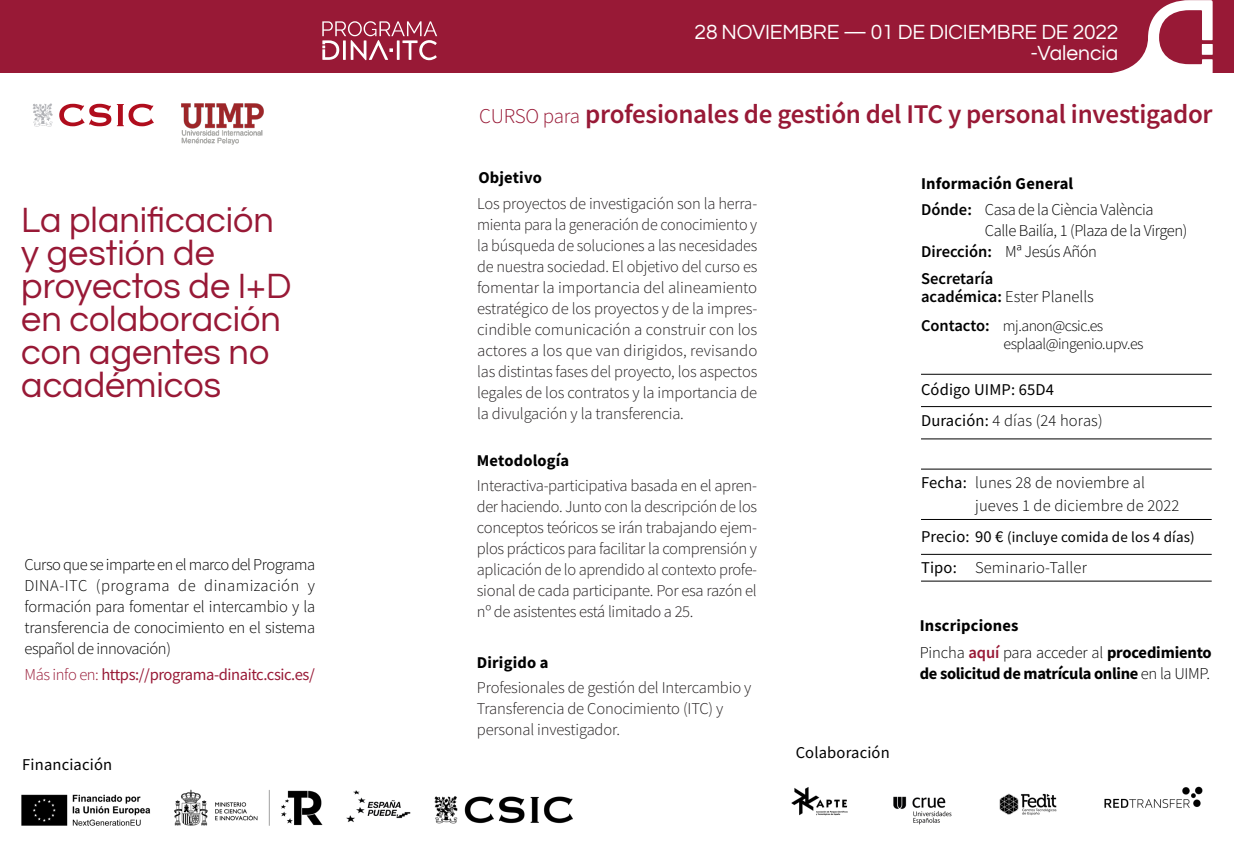
<style>
.page{position:relative;width:1234px;height:851px;background:#fff}
.page>*{position:absolute;margin:0;border:0;box-sizing:border-box;transform-origin:0 0}
.Heading_1{font:36px/33px "Questrial";color:#981936}
.Heading_1-2{font:600 27px "Source Sans Pro";letter-spacing:-.01em;color:#981936}
.Heading_1-3{font:21px "Questrial";letter-spacing:-.01em;color:#fff}
.listas{font:300 16.5px/21px "Source Sans Pro";letter-spacing:-.01em;color:#231f20;text-align:justify}
.listas-2{font:300 16.5px/21px "Source Sans Pro";letter-spacing:-.01em;color:#000;text-align:justify}
.listas-3{font:300 16.5px/22.5px "Source Sans Pro";letter-spacing:.01em;color:#000}
.listas-4{font:700 16.5px/21px "Source Sans Pro";letter-spacing:-.02em;color:#000}
.listas-5{font:700 16.5px "Source Sans Pro";letter-spacing:.01em;color:#000}
.Heading_1-4{font:16.5px "Source Sans Pro";letter-spacing:-.025em;color:#981936}
.listas-6{font:16.5px "Source Sans Pro";letter-spacing:.01em;color:#000}
.listas-7{font:600 16.5px "Source Sans Pro";color:#000}
.listas-8{font:300 15.75px "Source Sans Pro";letter-spacing:-.03em;color:#000}
.listas-9{font:15px "Source Sans Pro";letter-spacing:.01em;color:#000}
.s1{font-weight:300}
.s2{font-weight:300;font-size:21px}
.s3{font-weight:600}
.s4{font-weight:600;font-size:16.5px}
.s5{font-weight:400}
.s6{font-size:16.5px}
.s7{font-weight:600;color:#981936}
</style>
<div class="page">
<div style="left:0;top:0;width:1233px;height:73px;background:#981936"></div>
<svg style="left:1112px;top:0;width:100px;height:73px"></svg>
<div style="left:1167px;top:68px;width:44px;height:8px;background:#fff"></div>
<svg style="left:322px;top:21px;width:115px;height:39px"></svg>
<hr style="left:920px;top:406px;width:291px;height:1px;background:#000">
<hr style="left:920px;top:374px;width:291px;height:1px;background:#000">
<hr style="left:920px;top:438px;width:291px;height:1px;background:#000">
<hr style="left:920px;top:469px;width:291px;height:1px;background:#000">
<hr style="left:920px;top:519px;width:291px;height:1px;background:#000">
<hr style="left:920px;top:554px;width:291px;height:1px;background:#000">
<hr style="left:920px;top:580px;width:291px;height:1px;background:#000">
<svg style="left:33px;top:103px;width:20px;height:24px"></svg>
<svg style="left:59px;top:104px;width:52px;height:22px"></svg>
<svg style="left:117px;top:104px;width:37px;height:22px"></svg>
<img style="left:181px;top:103px;width:83px;height:42px">
<img style="left:21px;top:789px;width:552px;height:37px">
<img style="left:791px;top:786px;width:412px;height:39px">
<p class="Heading_1" style="left:21px;top:205px;width:271px">La planificación y gestión de proyectos de I+D en colaboración con agentes no académicos</p>
<p class="listas-2" style="left:24px;top:553px;width:292px">Curso que se imparte en el marco del Programa DINA-ITC (programa de dinamización y formación para fomentar el intercambio y la transferencia de conocimiento en el sistema español de innovación)</p>
<p class="Heading_1-4" style="left:24px;top:664px;width:292px"><span class="s1">Más info en:</span> https://programa-dinaitc.csic.es/</p>
<p class="listas-6" style="left:22px;top:753px;width:91px">Financiación</p>
<p class="Heading_1-3" style="left:694px;top:17px;width:425px">28 NOVIEMBRE — 01 DE DICIEMBRE DE 2022</p>
<p class="Heading_1-3" style="left:1030px;top:39px;width:89px">-Valencia</p>
<p class="Heading_1-2" style="left:479px;top:96px;width:734px"><span class="s2">CURSO para</span> profesionales de gestión del ITC y personal investigador</p>
<p class="listas-5" style="left:478px;top:166px;width:65px">Objetivo</p>
<p class="listas" style="left:477px;top:193px;width:282px">Los proyectos de investigación son la herra&shy;mienta para la generación de conocimiento y la búsqueda de soluciones a las necesidades de nuestra sociedad. El objetivo del curso es fomentar la importancia del alineamiento estratégico de los proyectos y de la impres&shy;cindible comunicación a construir con los actores a los que van dirigidos, revisando las distintas fases del proyecto, los aspectos legales de los contratos y la importancia de la divulgación y la transferencia.</p>
<p class="listas-5" style="left:477px;top:449px;width:94px">Metodología</p>
<p class="listas" style="left:477px;top:474px;width:282px">Interactiva-participativa basada en el apren&shy;der haciendo. Junto con la descripción de los conceptos teóricos se irán trabajando ejem&shy;plos prácticos para facilitar la comprensión y aplicación de lo aprendido al contexto profe&shy;sional de cada participante. Por esa razón el nº de asistentes está limitado a 25.</p>
<p class="listas-5" style="left:477px;top:651px;width:73px">Dirigido a</p>
<p class="listas" style="left:477px;top:676px;width:276px;text-align:left">Profesionales de gestión del Intercambio y<br>Transferencia de Conocimiento (ITC) y personal investigador.</p>
<p class="listas-6" style="left:795px;top:742px;width:95px">Colaboración</p>
<p class="listas-5" style="left:920px;top:172px;width:154px">Información General</p>
<p class="listas-2" style="left:920px;top:199px;width:234px"><span class="s3">Dónde:</span> Casa de la Ciència València</p>
<p class="listas-2" style="left:984px;top:220px;width:204px">Calle Bailía, 1 (Plaza de la Virgen)</p>
<p class="listas-2" style="left:920px;top:241px;width:177px"><span class="s3">Dirección:</span> Mª Jesús Añón</p>
<p class="listas-7" style="left:920px;top:267px;width:74px">Secretaría</p>
<p class="listas-2" style="left:920px;top:286px;width:174px"><span class="s3">académica:</span> Ester Planells</p>
<p class="listas-8" style="left:920px;top:316px;width:184px"><span class="s4">Contacto:</span> mj.anon@csic.es</p>
<p class="listas-8" style="left:1003px;top:334px;width:141px">esplaal@ingenio.upv.es</p>
<p class="listas-6" style="left:920px;top:379px;width:135px">Código UIMP: 65D4</p>
<p class="listas-3" style="left:920px;top:409px;width:183px"><span class="s5">Duración:</span> 4 días (24 horas)</p>
<p class="listas-3" style="left:974px;top:471px;width:206px;text-indent:-54px"><span class="s5">Fecha:</span> lunes 28 de noviembre al jueves 1 de diciembre de 2022</p>
<p class="listas-9" style="left:920px;top:527px;width:275px"><span class="s6">Precio: 90 €</span> (incluye comida de los 4 días)</p>
<p class="listas-3" style="left:920px;top:556px;width:167px"><span class="s5">Tipo:</span> Seminario-Taller</p>
<p class="listas-5" style="left:919px;top:614px;width:100px">Inscripciones</p>
<p class="listas-4" style="left:919px;top:642px;width:293px"><span class="s1">Pincha</span> <span class="s7">aquí</span> <span class="s1">para acceder al</span> procedimiento de solicitud de matrícula online <span class="s1">en la UIMP.</span></p>
</div>
